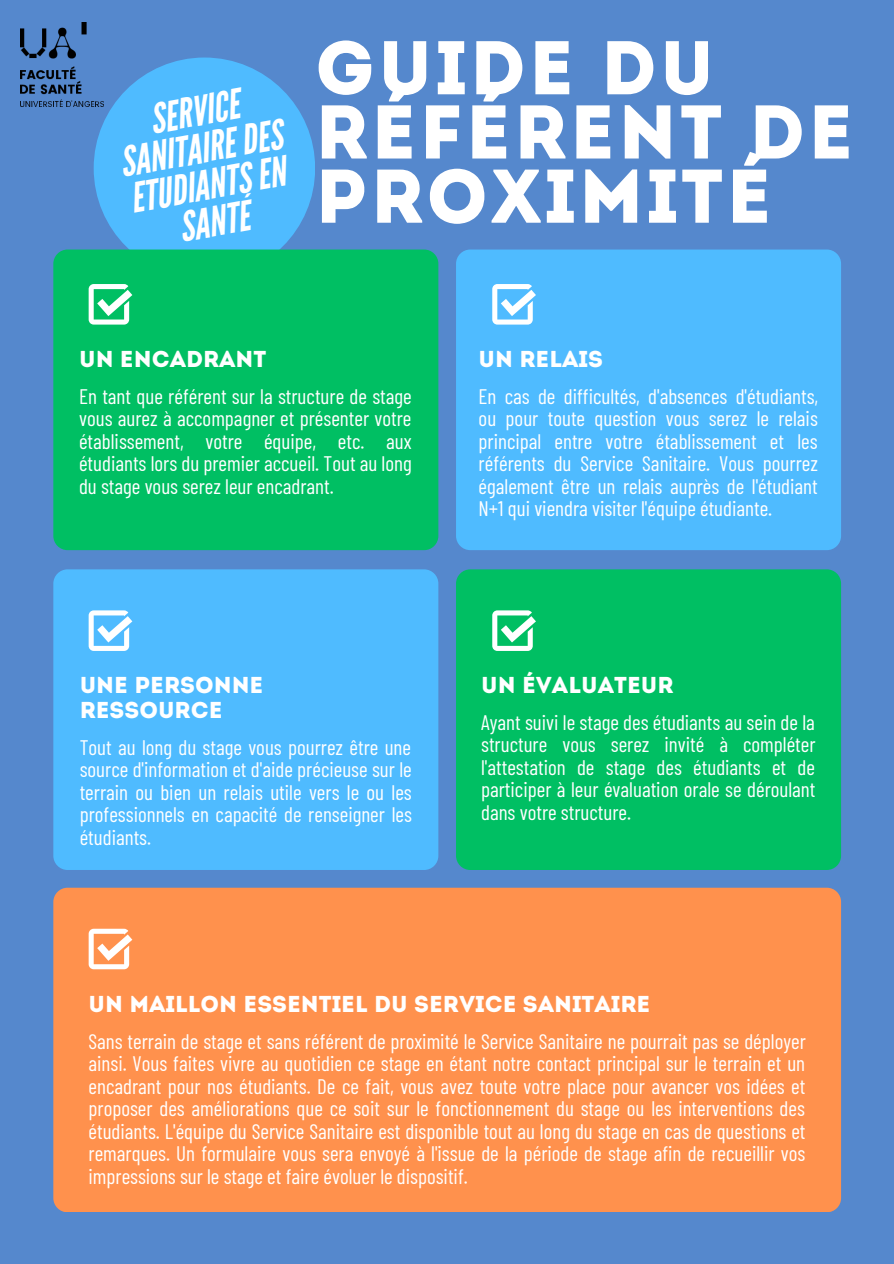
<style>
.page{position:relative;width:894px;height:1264px;background:#fff}
.page>*{position:absolute;margin:0;border:0;box-sizing:border-box;transform-origin:0 0}
.t1{font:75.9px/64.2px "Intro";letter-spacing:.035em;color:#fff}
.t2{font:italic 40.95px/37.2px "League Gothic";color:#fff;text-align:center}
.t3{font:22.95px/24.9px "Intro";color:#fff}
.t4{font:21px/22.5px "Barlow Condensed";color:#fff;text-align:justify}
</style>
<div class="page">
<div style="left:0;top:0;width:893px;height:1263px;background:#5588cd"></div>
<div style="left:94px;top:58px;width:221px;height:221px;background:#4fbbff;border-radius:50%"></div>
<div style="left:53px;top:249px;width:385px;height:301px;background:#00bf63;border-radius:14px"></div>
<div style="left:53px;top:569px;width:385px;height:301px;background:#4fbbff;border-radius:14px"></div>
<div style="left:53px;top:887px;width:787px;height:324px;background:#ff914d;border-radius:14px"></div>
<div style="left:456px;top:249px;width:384px;height:301px;background:#4fbbff;border-radius:14px"></div>
<div style="left:456px;top:569px;width:384px;height:301px;background:#00bf63;border-radius:14px"></div>
<svg style="left:89px;top:284px;width:43px;height:40px"></svg>
<svg style="left:89px;top:610px;width:43px;height:41px"></svg>
<svg style="left:89px;top:928px;width:43px;height:41px"></svg>
<svg style="left:492px;top:284px;width:44px;height:40px"></svg>
<svg style="left:492px;top:610px;width:44px;height:41px"></svg>
<img style="left:20px;top:23px;width:84px;height:83px">
<p class="t2" style="left:110px;top:108px;width:166px;rotate:-10deg">SERVICE<br>SANITAIREDES<br>ETUDIANTSEN<br>SANTÉ</p>
<p class="t1" style="left:315px;top:43px;width:539px">GUIDE DU<br>RÉFÉRENT DE<br>PROXIMITÉ</p>
<p class="t3" style="left:79px;top:349px;width:189px">UN ENCADRANT</p>
<p class="t4" style="left:79px;top:384px;width:334px">En tant que référent sur la structure de stage vous aurez à accompagner et présenter votre établissement, votre équipe, etc. aux étudiants lors du premier accueil. Tout au long du stage vous serez leur encadrant.</p>
<p class="t3" style="left:80px;top:674px;width:185px">UNE PERSONNE<br>RESSOURCE</p>
<p class="t4" style="left:80px;top:735px;width:333px">Tout au long du stage vous pourrez être une source d'information et d'aide précieuse sur le terrain ou bien un relais utile vers le ou les professionnels en capacité de renseigner les étudiants.</p>
<p class="t3" style="left:478px;top:349px;width:126px">UN RELAIS</p>
<p class="t4" style="left:478px;top:384px;width:341px">En cas de difficultés, d'absences d'étudiants, ou pour toute question vous serez le relais principal entre votre établissement et les référents du Service Sanitaire. Vous pourrez également être un relais auprès de l'étudiant N+1 qui viendra visiter l'équipe étudiante.</p>
<p class="t3" style="left:481px;top:674px;width:194px">UN ÉVALUATEUR</p>
<p class="t4" style="left:481px;top:710px;width:336px">Ayant suivi le stage des étudiants au sein de la structure vous serez invité à compléter l'attestation de stage des étudiants et de participer à leur évaluation orale se déroulant dans votre structure.</p>
<p class="t3" style="left:88px;top:993px;width:563px">UN MAILLON ESSENTIEL DU SERVICE SANITAIRE</p>
<p class="t4" style="left:88px;top:1028px;width:718px">Sans terrain de stage et sans référent de proximité le Service Sanitaire ne pourrait pas se déployer ainsi. Vous faites vivre au quotidien ce stage en étant notre contact principal sur le terrain et un encadrant pour nos étudiants. De ce fait, vous avez toute votre place pour avancer vos idées et proposer des améliorations que ce soit sur le fonctionnement du stage ou les interventions des étudiants. L'équipe du Service Sanitaire est disponible tout au long du stage en cas de questions et remarques. Un formulaire vous sera envoyé à l'issue de la période de stage afin de recueillir vos impressions sur le stage et faire évoluer le dispositif.</p>
</div>
